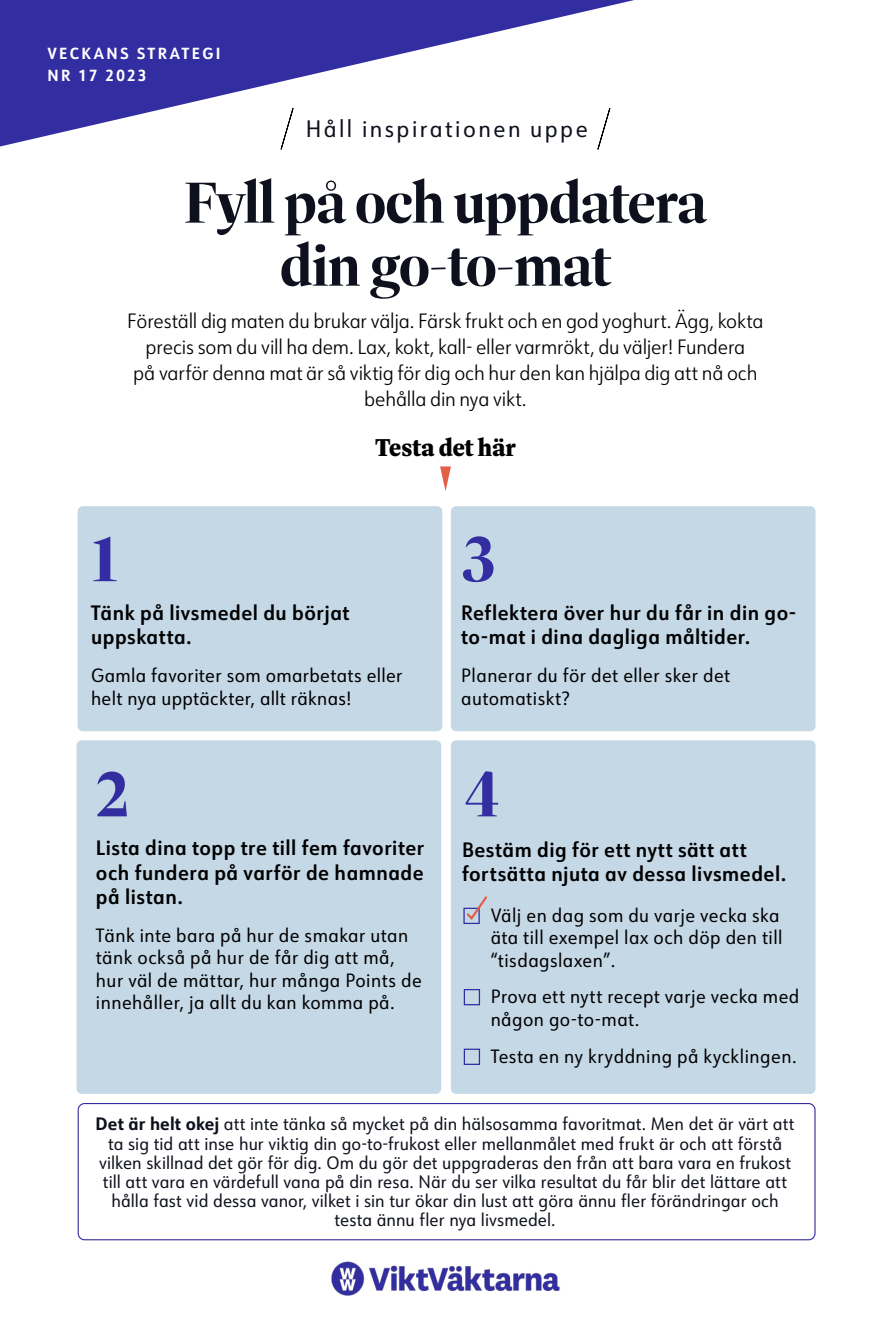
<style>
.page{position:relative;width:891px;height:1337px;background:#fff}
.page>*{position:absolute;margin:0;border:0;box-sizing:border-box;transform-origin:0 0}
.t1{font:700 67.73px "Dashiell Fine";color:#322da0}
.t2{font:700 58.5px/63px "Dashiell Fine";letter-spacing:-.03em;color:#0e111d;text-align:center}
.t3{font:800 24.75px "Dashiell Bright";letter-spacing:-.015em;color:#000}
.t4{font:23.4px "URW Form Semi Cond";letter-spacing:.105em;color:#0e111d}
.t5{font:600 20.47px/24.5px "URW Form Semi Cond";letter-spacing:.025em;color:#000}
.t6{font:300 20.25px/25.9px "URW Form Semi Cond";letter-spacing:-.01em;color:#000;text-align:center}
.t7{font:18.9px/22.5px "URW Form Semi Cond";letter-spacing:.025em;color:#000}
.t8{font:17.55px/19.1px "URW Form Semi Cond";letter-spacing:.005em;color:#0e111d;text-align:center}
.t9{font:700 15.75px/21.6px "URW Form Semi Cond";letter-spacing:.15em;color:#fff}
.s1{font-weight:700}
</style>
<div class="page">
<div style="left:78px;top:1103px;width:738px;height:137px;border:1px solid #322da0;border-radius:6px"></div>
<svg style="left:0;top:0;width:634px;height:146px;fill:#322da0"></svg>
<svg style="left:280px;top:107px;width:14px;height:43px"></svg>
<svg style="left:597px;top:107px;width:14px;height:43px"></svg>
<svg style="left:440px;top:466px;width:11px;height:25px"></svg>
<img style="left:331px;top:1261px;width:229px;height:35px">
<div style="left:78px;top:506px;width:364px;height:225px;background:#c5d8e6;border-radius:5px"></div>
<div style="left:451px;top:506px;width:365px;height:225px;background:#c5d8e6;border-radius:5px"></div>
<div style="left:451px;top:740px;width:365px;height:353px;background:#c5d8e6;border-radius:5px"></div>
<div style="left:77px;top:740px;width:364px;height:353px;background:#c5d8e6;border-radius:5px"></div>
<div style="left:464px;top:989px;width:16px;height:16px;border:1px solid #322da0"></div>
<div style="left:464px;top:1048px;width:16px;height:17px;border:1px solid #322da0"></div>
<div style="left:463px;top:907px;width:17px;height:17px;border:1px solid #322da0"></div>
<svg style="left:465px;top:896px;width:22px;height:25px"></svg>
<p class="t9" style="left:47px;top:42px;width:175px">VECKANS STRATEGI<br>NR 17 2023</p>
<h3 class="t4" style="left:306px;top:113px;width:284px">Håll inspirationen uppe</h3>
<h2 class="t2" style="left:183px;top:172px;width:526px">Fyll på och uppdatera din go-to-mat</h2>
<p class="t6" style="left:127px;top:307px;width:638px">Föreställ dig maten du brukar välja. Färsk frukt och en god yoghurt. Ägg, kokta precis som du vill ha dem. Lax, kokt, kall- eller varmrökt, du väljer! Fundera<br>på varför denna mat är så viktig för dig och hur den kan hjälpa dig att nå och behålla din nya vikt.</p>
<h3 class="t3" style="left:375px;top:432px;width:142px">Testa det här</h3>
<h1 class="t1" style="left:91px;top:517px;width:28px">1</h1>
<h1 class="t1" style="left:461px;top:517px;width:36px">3</h1>
<p class="t5" style="left:91px;top:599px;width:260px">Tänk på livsmedel du börjat uppskatta.</p>
<p class="t7" style="left:91px;top:663px;width:313px">Gamla favoriter som omarbetats eller helt nya upptäckter, allt räknas!</p>
<p class="t5" style="left:461px;top:599px;width:337px">Reflektera över hur du får in din go&shy;to-mat i dina dagliga måltider.</p>
<p class="t7" style="left:461px;top:663px;width:270px">Planerar du för det eller sker det automatiskt?</p>
<h1 class="t1" style="left:96px;top:752px;width:35px">2</h1>
<h1 class="t1" style="left:464px;top:752px;width:37px">4</h1>
<p class="t5" style="left:96px;top:834px;width:330px;text-align:justify">Lista dina topp tre till fem favoriter och fundera på varför de hamnade på listan.</p>
<p class="t7" style="left:96px;top:923px;width:327px">Tänk inte bara på hur de smakar utan tänk också på hur de får dig att må, hur väl de mättar, hur många Points de innehåller, ja allt du kan komma på.</p>
<p class="t5" style="left:462px;top:836px;width:326px">Bestäm dig för ett nytt sätt att fortsätta njuta av dessa livsmedel.</p>
<p class="t7" style="left:491px;top:903px;width:294px">Välj en dag som du varje vecka ska äta till exempel lax och döp den till “tisdagslaxen”.</p>
<p class="t7" style="left:491px;top:984px;width:310px">Prova ett nytt recept varje vecka med någon go-to-mat.</p>
<p class="t7" style="left:491px;top:1044px;width:308px">Testa en ny kryddning på kycklingen.</p>
<p class="t8" style="left:96px;top:1114px;width:700px"><span class="s1">Det är helt okej</span> att inte tänka så mycket på din hälsosamma favoritmat. Men det är värt att ta sig tid att inse hur viktig din go-to-frukost eller mellanmålet med frukt är och att förstå vilken skillnad det gör för dig. Om du gör det uppgraderas den från att bara vara en frukost till att vara en värdefull vana på din resa. När du ser vilka resultat du får blir det lättare att hålla fast vid dessa vanor, vilket i sin tur ökar din lust att göra ännu fler förändringar och testa ännu fler nya livsmedel.</p>
</div>
